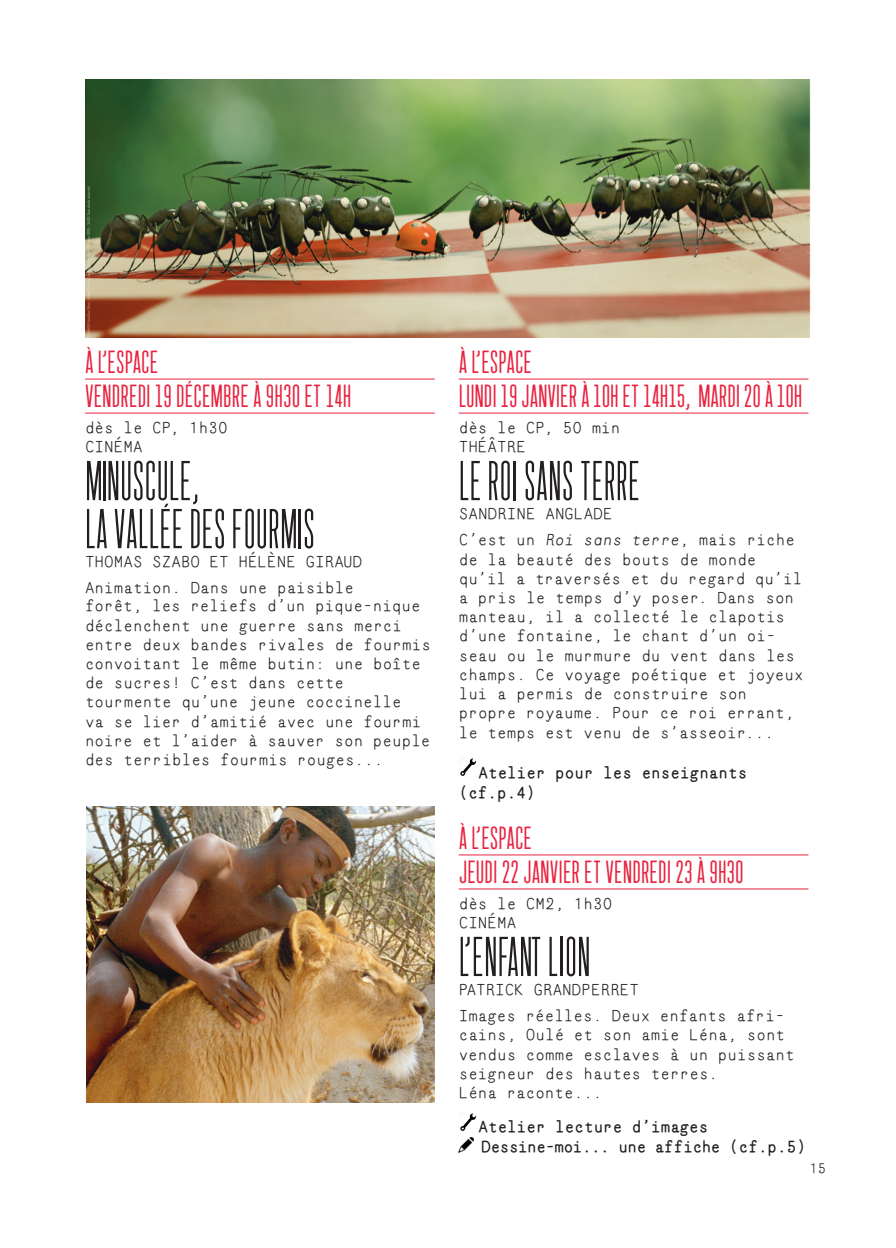
<style>
.page{position:relative;width:896px;height:1248px;background:#fff}
.page>*{position:absolute;margin:0;border:0;box-sizing:border-box;transform-origin:0 0}
.t1{font:56px/48px "SNDB Garaje Condensed";color:#231f20}
.t2{font:32px/34px "Garaje width 220 weight 800";color:#e9223f}
.t3{font:16px/19.2px "SNDB Mononi Mono";color:#231f20}
.t4{font:700 16px/20px "SNDB Mononi Mono";color:#231f20}
.t5{font:14px "SNDB Mononi Mono";color:#231f20}
.s1{font-style:italic}
</style>
<div class="page">
<hr style="left:85px;top:378px;width:350px;height:1px;background:#e9223f">
<hr style="left:85px;top:412px;width:350px;height:1px;background:#e9223f">
<hr style="left:459px;top:378px;width:349px;height:1px;background:#e9223f">
<hr style="left:459px;top:412px;width:349px;height:1px;background:#e9223f">
<hr style="left:459px;top:854px;width:349px;height:1px;background:#e9223f">
<hr style="left:459px;top:888px;width:349px;height:1px;background:#e9223f">
<img style="left:460px;top:758px;width:17px;height:18px">
<img style="left:460px;top:1113px;width:17px;height:18px">
<img style="left:459px;top:1137px;width:14px;height:14px">
<img style="left:85px;top:80px;width:726px;height:257px">
<img style="left:86px;top:806px;width:349px;height:296px">
<h2 class="t2" style="left:85px;top:339px;width:268px">À L’ESPACE<br>VENDREDI 19 DÉCEMBRE À 9H30 ET 14H</h2>
<p class="t3" style="left:85px;top:417px;width:144px">dès le CP, 1h30 ciné</p>
<p class="t3" style="left:123px;top:436px;width:19px">ma</p>
<h1 class="t1" style="left:85px;top:450px;width:195px">MINUSCULE,<br>LA VALLÉE DES FOURMIS</h1>
<p class="t3" style="left:85px;top:552px;width:48px">Thomas</p>
<p class="t3" style="left:152px;top:552px;width:67px">Szabo et</p>
<p class="t3" style="left:238px;top:552px;width:10px">Hél</p>
<p class="t3" style="left:267px;top:552px;width:19px">ène</p>
<p class="t3" style="left:85px;top:548px;width:270px;line-height:26px;text-indent:221px">Giraud<br>Animation. Dans une paisible</p>
<p class="t3" style="left:85px;top:596px;width:347px">forêt, les reliefs d’un pique-nique déclenchent une guerre sans merci entre deux bandes rivales de fourmis convoitant le même butin: une boîte de sucres! C’est dans cette tourmente qu’une jeune coccinelle<br>va se lier d’amitié avec une fourmi noire et l’aider à sauver son peuple des terribles fourmis rouges...</p>
<h2 class="t2" style="left:459px;top:339px;width:345px">À L’ESPACE<br>LUNDI 19 JANVIER À 10H ET 14H15, MARDI 20 À 10H</h2>
<p class="t3" style="left:459px;top:417px;width:163px">dès le CP, 50 min<br>Théâtre</p>
<h1 class="t1" style="left:459px;top:450px;width:145px">LE ROI SANS TERRE</h1>
<p class="t3" style="left:459px;top:504px;width:21px">Sandrine</p>
<p class="t3" style="left:459px;top:500px;width:338px;line-height:26px;text-indent:87px">Anglade<br>C’est un <span class="s1">Roi sans terre</span>, mais riche</p>
<p class="t3" style="left:459px;top:549px;width:346px">de la beauté des bouts de monde qu’il a traversés et du regard qu’il a pris le temps d’y poser. Dans son manteau, il a collecté le clapotis d’une fontaine, le chant d’un oi&shy;seau ou le murmure du vent dans les champs. Ce voyage poétique et joyeux lui a permis de construire son propre royaume. Pour ce roi errant, le temps est venu de s’asseoir...</p>
<p class="t4" style="left:459px;top:761px;width:290px;text-indent:20px">Atelier pour les enseignants (cf.p.4)</p>
<h2 class="t2" style="left:459px;top:815px;width:286px">À L’ESPACE<br>JEUDI 22 JANVIER ET VENDREDI 23 À 9H30</h2>
<p class="t3" style="left:459px;top:893px;width:155px">dès le CM2, 1h30<br>Ciné</p>
<p class="t3" style="left:497px;top:912px;width:19px">ma</p>
<h1 class="t1" style="left:459px;top:925px;width:133px">L’ENFANT LION</h1>
<p class="t3" style="left:459px;top:979px;width:19px">Patrick</p>
<p class="t3" style="left:459px;top:976px;width:327px;line-height:26px;text-indent:75px">Grandperret<br>Images réelles. Deux enfants afri-</p>
<p class="t3" style="left:459px;top:1024px;width:337px">cains, Oulé et son amie Léna, sont vendus comme esclaves à un puissant seigneur des hautes terres.<br>Léna raconte...</p>
<p class="t4" style="left:478px;top:1116px;width:329px">Atelier lecture d’images<br>Dessine-moi... une affiche (cf.p.5)</p>
<p class="t5" style="left:809px;top:1158px;width:18px">15</p>
</div>
